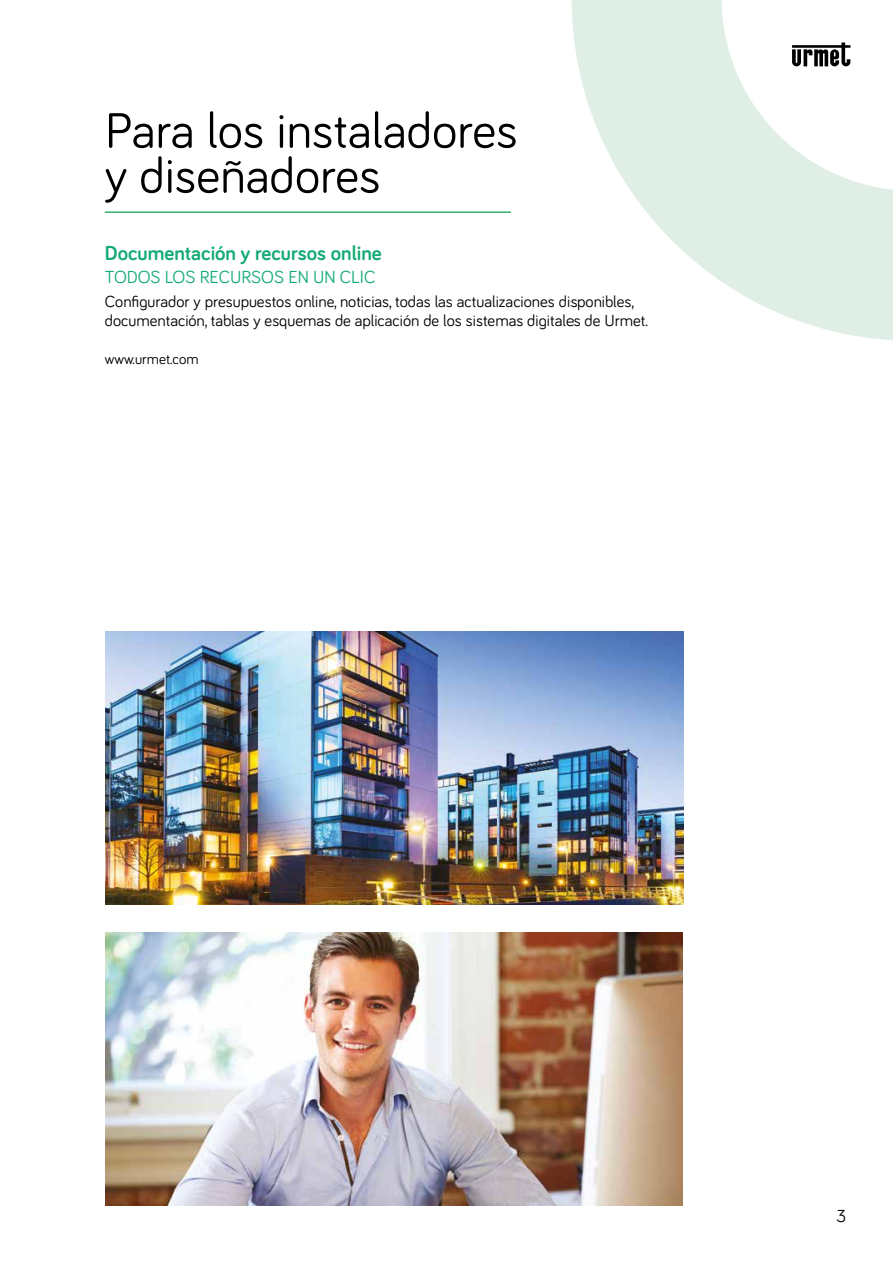
<style>
.page{position:relative;width:893px;height:1263px;background:#fff}
.page>*{position:absolute;margin:0;border:0;box-sizing:border-box;transform-origin:0 0}
.t1{font:51px/45px "Bariol";color:#000}
.t2{font:700 21px "Bariol";color:#15ab74}
.t3{font:18px "Bariol";color:#15ab74}
.t4{font:18px "Bariol";color:#000}
.t5{font:16.5px/19.8px "Bariol";color:#000}
.t6{font:15px "Bariol";color:#000}
</style>
<div class="page">
<img style="left:106px;top:631px;width:577px;height:274px">
<img style="left:106px;top:932px;width:576px;height:274px">
<svg style="left:572px;top:0;width:321px;height:340px;fill:#e0efe5"></svg>
<hr style="left:105px;top:211px;width:406px;height:2px;background:#38af72">
<h1 class="t1" style="left:105px;top:106px;width:414px">Para los instaladores y diseñadores</h1>
<p class="t2" style="left:105px;top:239px;width:278px">Documentación y recursos online</p>
<p class="t3" style="left:105px;top:264px;width:272px">TODOS LOS RECURSOS EN UN CLIC</p>
<p class="t5" style="left:105px;top:290px;width:545px">Configurador y presupuestos online, noticias, todas las actualizaciones disponibles, documentación, tablas y esquemas de aplicación de los sistemas digitales de Urmet.</p>
<p class="t6" style="left:105px;top:349px;width:95px">www.urmet.com</p>
<p class="t4" style="left:836px;top:1203px;width:11px">3</p>
</div>
